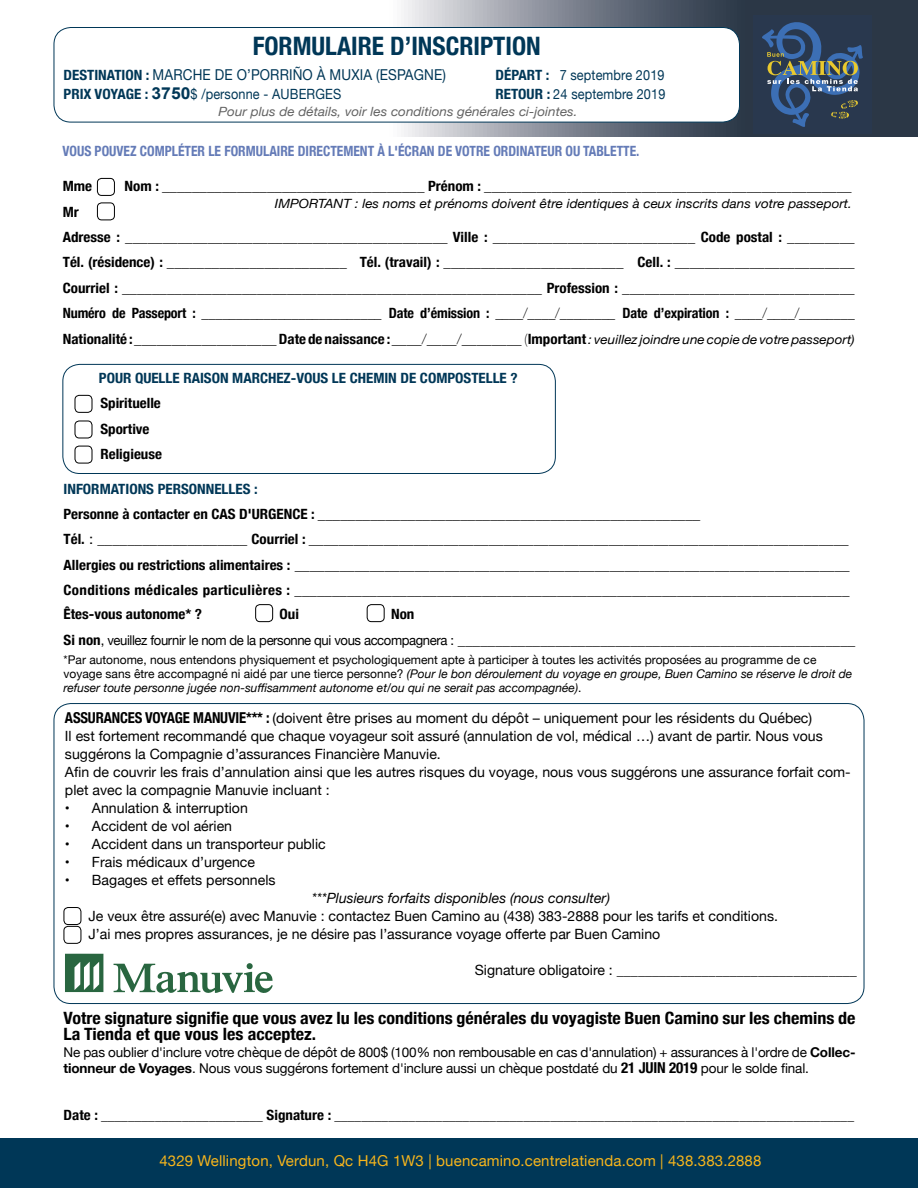
<style>
.page{position:relative;width:918px;height:1188px;background:#fff}
.page>*{position:absolute;margin:0;border:0;box-sizing:border-box;transform-origin:0 0}
.t1{font:700 condensed 25.35px "Helvetica Neue";color:#003757}
.t2{font:700 condensed 16.95px/16.5px "Helvetica Neue";color:#000;scale:1.06 1}
.t3{font:15px "Helvetica Neue";letter-spacing:.01em;color:#f7b51c}
.t4{font:15px "Helvetica Neue";letter-spacing:.01em;color:#003757;scale:.9 1}
.t5{font:100 14.1px/25.3px "Helvetica Neue";color:#000;scale:1.06 1}
.t6{font:14.1px/18px "Helvetica Neue";color:#000}
.t7{font:700 condensed 14.1px "Helvetica Neue";color:#647bb7;scale:.96 1}
.t8{font:14.1px "Helvetica Neue";letter-spacing:.01em;color:#003757;scale:.9 1}
.t9{font:700 condensed 14.1px/25.5px "Helvetica Neue";color:#000;scale:1.06 1}
.t10{font:700 condensed 14.1px "Helvetica Neue";color:#003757;scale:1.06 1}
.t11{font:italic 14.1px "Helvetica Neue";color:#000}
.t12{font:13.5px/16.5px "Helvetica Neue";letter-spacing:-.01em;color:#000}
.t13{font:13.5px "Helvetica Neue";letter-spacing:-.03em;color:#000}
.t14{font:italic 12.75px "Helvetica Neue";color:#000;scale:1.06 1}
.t15{font:italic 12.75px "Helvetica Neue";color:#636363;scale:1.06 1}
.t16{font:12px/13.8px "Helvetica Neue";color:#000}
.s1{font-weight:700;font-stretch:condensed;font-size:14.1px}
.s2{font-weight:700;font-stretch:condensed}
.s3{font-family:"Arial";font-weight:700;font-size:16.5px}
.s4{font-weight:700;font-style:normal;font-stretch:condensed;font-size:14.1px}
.s5{font-weight:100;font-style:normal;font-size:14.1px}
.s6{font-weight:700;font-stretch:condensed;color:#003757}
.s7{font-weight:400}
.s8{font-weight:100;font-size:14.1px}
.s9{font-style:italic}
.s10{font-weight:700;font-stretch:condensed;font-size:15px}
.s11{font-weight:700}
</style>
<div class="page">
<svg style="left:53px;top:0;width:865px;height:136px"></svg>
<div style="left:753px;top:15px;width:119px;height:119px;background:#29384e"></div>
<svg style="left:762px;top:22px;width:101px;height:105px"></svg>
<div style="left:54px;top:28px;width:685px;height:94px;background:#fff;border-radius:17px"></div>
<div style="left:54px;top:27px;width:686px;height:95px;border:1px solid #003757;border-radius:17px"></div>
<div style="left:63px;top:364px;width:493px;height:110px;border:1px solid #003757;border-radius:17px"></div>
<div style="left:0;top:1138px;width:918px;height:50px;background:#003757"></div>
<div style="left:64px;top:907px;width:17px;height:18px;border:1px solid #000;border-radius:4px"></div>
<div style="left:64px;top:926px;width:17px;height:18px;border:1px solid #000;border-radius:4px"></div>
<svg style="left:65px;top:954px;width:38px;height:38px"></svg>
<svg style="left:114px;top:963px;width:159px;height:30px"></svg>
<div style="left:97px;top:178px;width:18px;height:18px;border:1px solid #000;border-radius:4px"></div>
<div style="left:97px;top:203px;width:18px;height:17px;border:1px solid #000;border-radius:4px"></div>
<div style="left:75px;top:395px;width:17px;height:18px;border:1px solid #000;border-radius:4px"></div>
<div style="left:75px;top:421px;width:17px;height:17px;border:1px solid #000;border-radius:4px"></div>
<div style="left:75px;top:446px;width:17px;height:17px;border:1px solid #000;border-radius:4px"></div>
<div style="left:255px;top:604px;width:18px;height:18px;border:1px solid #000;border-radius:4px"></div>
<div style="left:367px;top:604px;width:18px;height:18px;border:1px solid #000;border-radius:4px"></div>
<h1 class="t1" style="left:253px;top:24px;width:290px">FORMULAIRE D’INSCRIPTION</h1>
<p class="t4" style="left:64px;top:64px;width:426px"><span class="s1">DESTINATION :</span> MARCHE DE O’PORRIÑO À MUXIA (ESPAGNE)</p>
<p class="t8" style="left:496px;top:65px;width:189px"><span class="s2">DÉPART :</span> 7 septembre 2019</p>
<p class="t8" style="left:64px;top:84px;width:310px"><span class="s2">PRIX VOYAGE :</span> <span class="s3">3750</span>$ /personne - AUBERGES</p>
<p class="t8" style="left:496px;top:84px;width:190px"><span class="s2">RETOUR :</span> 24 septembre 2019</p>
<p class="t15" style="left:219px;top:103px;width:340px">Pour plus de détails, voir les conditions générales ci-jointes.</p>
<p class="t7" style="left:63px;top:139px;width:603px">VOUS POUVEZ COMPLÉTER LE FORMULAIRE DIRECTEMENT À L'ÉCRAN DE VOTRE ORDINATEUR OU TABLETTE.</p>
<p class="t9" style="left:63px;top:172px;width:29px">Mme</p>
<p class="t5" style="left:125px;top:173px;width:687px"><span class="s2">Nom :</span> ___________________________________ <span class="s2">Prénom :</span> _________________________________________________</p>
<p class="t5" style="left:63px;top:198px;width:749px"><span class="s2">Mr<br>Adresse :</span> ___________________________________________ <span class="s2">Ville :</span> ___________________________ <span class="s2">Code postal :</span> _________ <span class="s2">Tél. (résidence) :</span> ________________________ <span class="s2">Tél. (travail) :</span> ________________________ <span class="s2">Cell. :</span> ________________________ <span class="s2">Courriel :</span> ________________________________________________________ <span class="s2">Profession :</span> _______________________________ <span class="s2">Numéro de Passeport :</span> __________________________ <span class="s2">Date d’émission :</span> ____/____/________ <span class="s2">Date d’expiration :</span> ____/____/________</p>
<p class="t14" style="left:63px;top:330px;width:749px"><span class="s4">Nationalité :</span> <span class="s5">___________________</span> <span class="s4">Date de naissance :</span> <span class="s5">____/____/________ (</span><span class="s4">Important</span>: veuillez joindre une copie de votre passeport)</p>
<p class="t14" style="left:275px;top:194px;width:546px">IMPORTANT : les noms et prénoms doivent être identiques à ceux inscrits dans votre passeport.</p>
<p class="t10" style="left:99px;top:366px;width:397px">POUR QUELLE RAISON MARCHEZ-VOUS LE CHEMIN DE COMPOSTELLE ?</p>
<p class="t9" style="left:100px;top:390px;width:60px">Spirituelle<br>Sportive<br>Religieuse</p>
<p class="t5" style="left:64px;top:475px;width:743px"><span class="s6">INFORMATIONS PERSONNELLES :<br></span><span class="s2">Personne à contacter en CAS D'URGENCE :</span> ___________________________________________________<br><span class="s2">Tél.</span> <span class="s7">:</span> ____________________ <span class="s2">Courriel :</span> ________________________________________________________________________ <span class="s2">Allergies ou restrictions alimentaires :</span> __________________________________________________________________________ <span class="s2">Conditions médicales particulières :</span> __________________________________________________________________________</p>
<p class="t9" style="left:64px;top:600px;width:132px">Êtes-vous autonome* ?</p>
<p class="t9" style="left:280px;top:600px;width:20px">Oui</p>
<p class="t9" style="left:391px;top:600px;width:23px">Non</p>
<p class="t13" style="left:64px;top:630px;width:793px"><span class="s1">Si non</span>, veuillez fournir le nom de la personne qui vous accompagnera : <span class="s8">_____________________________________________________</span></p>
<p class="t16" style="left:64px;top:654px;width:790px">*Par autonome, nous entendons physiquement et psychologiquement apte à participer à toutes les activités proposées au programme de ce voyage sans être accompagné ni aidé par une tierce personne? <span class="s9">(Pour le bon déroulement du voyage en groupe, Buen Camino se réserve le droit de refuser toute personne jugée non-suffisamment autonome et/ou qui ne serait pas accompagnée)</span>.</p>
<p class="t6" style="left:65px;top:709px;width:787px"><span class="s10">ASSURANCES VOYAGE MANUVIE*** :</span> (doivent être prises au moment du dépôt – uniquement pour les résidents du Québec)<br>Il est fortement recommandé que chaque voyageur soit assuré (annulation de vol, médical …) avant de partir. Nous vous suggérons la Compagnie d’assurances Financière Manuvie.<br>Afin de couvrir les frais d’annulation ainsi que les autres risques du voyage, nous vous suggérons une assurance forfait com&shy;plet avec la compagnie Manuvie incluant :</p>
<p class="t6" style="left:65px;top:799px;width:184px">• Annulation &amp; interruption</p>
<p class="t6" style="left:65px;top:817px;width:169px">• Accident de vol aérien</p>
<p class="t6" style="left:65px;top:835px;width:262px">• Accident dans un transporteur public</p>
<p class="t6" style="left:65px;top:853px;width:192px">• Frais médicaux d’urgence</p>
<p class="t6" style="left:65px;top:871px;width:212px">• Bagages et effets personnels</p>
<p class="t11" style="left:312px;top:887px;width:300px">***Plusieurs forfaits disponibles (nous consulter)</p>
<p class="t6" style="left:89px;top:907px;width:691px">Je veux être assuré(e) avec Manuvie : contactez Buen Camino au (438) 383-2888 pour les tarifs et conditions.<br>J’ai mes propres assurances, je ne désire pas l’assurance voyage offerte par Buen Camino</p>
<p class="t6" style="left:475px;top:961px;width:384px">Signature obligatoire : __________________________________</p>
<p class="t2" style="left:64px;top:1008px;width:749px">Votre signature signifie que vous avez lu les conditions générales du voyagiste Buen Camino sur les chemins de<br>La Tienda et que vous les acceptez.</p>
<p class="t12" style="left:64px;top:1044px;width:793px">Ne pas oublier d'inclure votre chèque de dépôt de 800$ (100% non rembousable en cas d'annulation) + assurances à l'ordre de <span class="s11">Collec&shy;tionneur de Voyages</span>. Nous vous suggérons fortement d'inclure aussi un chèque postdaté du <span class="s10">21 JUIN 2019</span> pour le solde final.</p>
<p class="t12" style="left:64px;top:1108px;width:792px"><span class="s1">Date :</span> ________________________ <span class="s1">Signature :</span> _____________________________________________________________________________</p>
<p class="t3" style="left:159px;top:1150px;width:604px">4329 Wellington, Verdun, Qc H4G 1W3 | buencamino.centrelatienda.com | 438.383.2888</p>
<p class="t3" style="left:274px;top:1150px;width:604px">4329 Wellington, Verdun, Qc H4G 1W3 | buencamino.centrelatienda.com | 438.383.2888</p>
</div>
